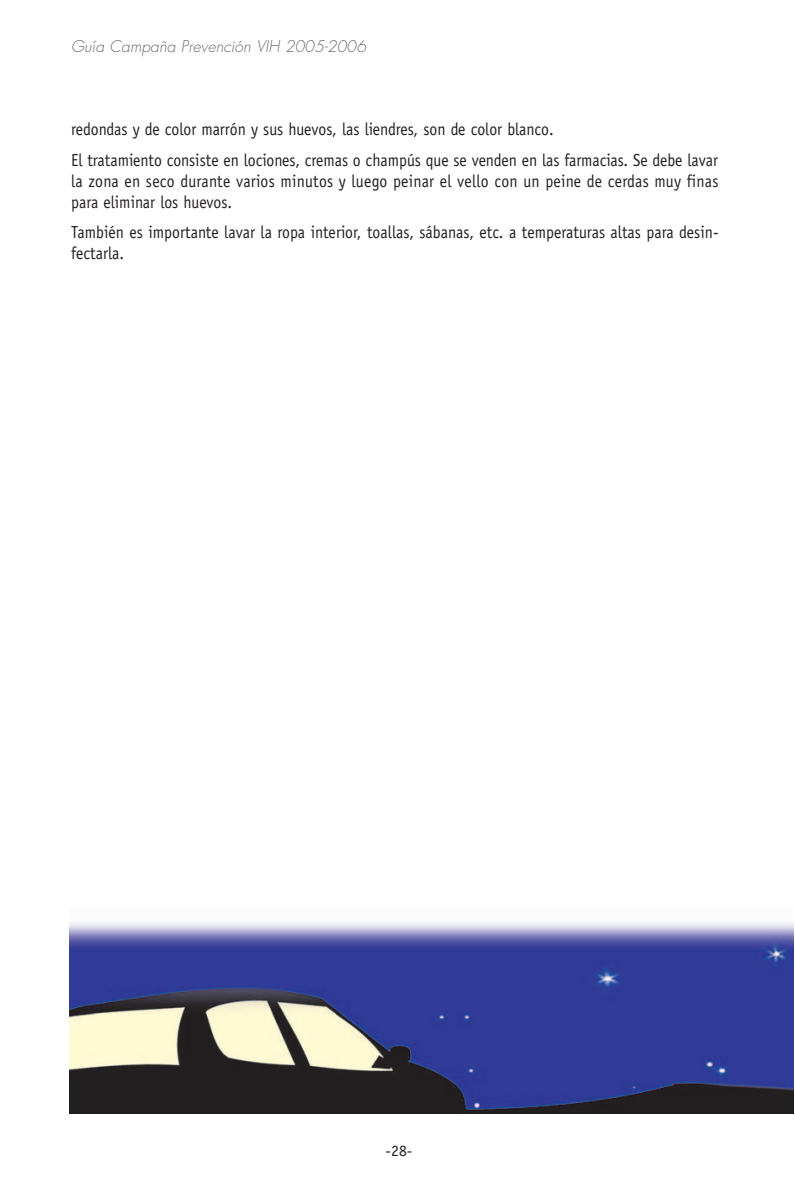
<style>
.page{position:relative;width:795px;height:1190px;background:#fff}
.page>*{position:absolute;margin:0;border:0;box-sizing:border-box;transform-origin:0 0}
.t1{font:17.5px/31px "Officina Sans LT";color:#231f20;scale:.9 1}
.t2{font:17.5px/21px "Officina Sans LT";letter-spacing:.02em;color:#231f20;scale:.9 1}
.t3{font:italic 300 15.75px "Futura";color:#6c6d70}
.t4{font:15.75px "Officina Sans LT";color:#231f20}
</style>
<div class="page">
<img style="left:69px;top:922px;width:724px;height:192px">
<p class="t3" style="left:71px;top:39px;width:296px">Guía Campaña Prevención VIH 2005-2006</p>
<p class="t1" style="left:71px;top:115px;width:720px">redondas y de color marrón y sus huevos, las liendres, son de color blanco.<br>El tratamiento consiste en lociones, cremas o champús que se venden en las farmacias. Se debe lavar</p>
<p class="t2" style="left:71px;top:172px;width:720px">la zona en seco durante varios minutos y luego peinar el vello con un peine de cerdas muy finas para eliminar los huevos.</p>
<p class="t1" style="left:71px;top:223px;width:720px;line-height:21px">También es importante lavar la ropa interior, toallas, sábanas, etc. a temperaturas altas para desin&shy;fectarla.</p>
<p class="t4" style="left:385px;top:1144px;width:28px">-28-</p>
</div>
